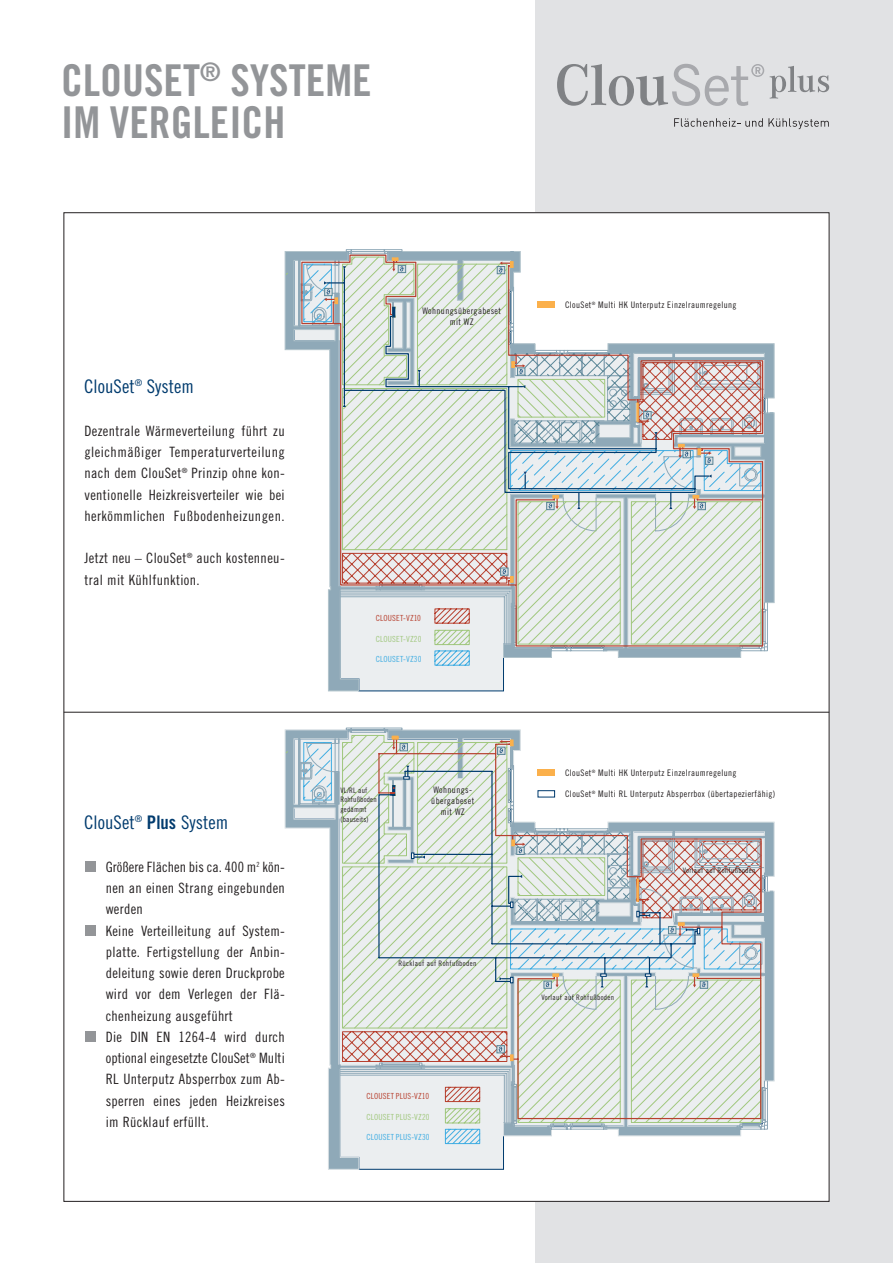
<style>
.page{position:relative;width:893px;height:1263px;background:#fff}
.page>*{position:absolute;margin:0;border:0;box-sizing:border-box;transform-origin:0 0}
.t1{font:43.8px/42.5px "Trade Gothic Bold Cond Twenty";color:#939598}
.t2{font:18.75px "Trade Gothic Cond Eighteen";letter-spacing:.005em;color:#003b6e}
.t3{font:14.25px/21.3px "Trade Gothic Cond Eighteen";letter-spacing:.02em;color:#231f20}
.t4{font:9px/11.2px "Trade Gothic Cond Eighteen";letter-spacing:.045em;color:#231f20;text-align:center}
.t5{font:8.4px "Trade Gothic Cond Eighteen";letter-spacing:.02em;color:#b7402f}
.t6{font:8.4px "Trade Gothic Cond Eighteen";letter-spacing:.02em;color:#a0c77d}
.t7{font:8.4px "Trade Gothic Cond Eighteen";letter-spacing:.02em;color:#40ade2}
.t8{font:7.5px "Trade Gothic Cond Eighteen";letter-spacing:.045em;color:#231f20}
.t9{font:7.5px/9.8px "Trade Gothic Cond Eighteen";letter-spacing:.02em;color:#231f20}
.s1{font-family:"Trade Gothic Bold Cond Twenty"}
</style>
<div class="page">
<div style="left:536px;top:0;width:357px;height:1263px;background:#e1e2e4"></div>
<div style="left:64px;top:213px;width:765px;height:988px;background:#fff"></div>
<svg style="left:285px;top:729px;width:219px;height:440px"></svg>
<svg style="left:300px;top:738px;width:87px;height:385px"></svg>
<svg style="left:378px;top:737px;width:9px;height:383px;background:#d0d5d2"></svg>
<svg style="left:387px;top:729px;width:387px;height:415px"></svg>
<svg style="left:285px;top:251px;width:219px;height:440px"></svg>
<svg style="left:301px;top:254px;width:86px;height:393px"></svg>
<svg style="left:326px;top:262px;width:61px;height:324px;background:#d3d7d4"></svg>
<svg style="left:300px;top:284px;width:39px;height:42px;background:#b9c3cb"></svg>
<svg style="left:387px;top:251px;width:387px;height:415px"></svg>
<hr style="left:64px;top:712px;width:765px;height:1px;background:#231f20">
<div style="left:85px;top:861px;width:11px;height:11px;background:#939598"></div>
<div style="left:85px;top:925px;width:11px;height:10px;background:#939598"></div>
<div style="left:85px;top:1031px;width:11px;height:11px;background:#939598"></div>
<div style="left:538px;top:769px;width:17px;height:7px;background:#fbb04b"></div>
<div style="left:538px;top:791px;width:17px;height:6px;background:#fff"></div>
<div style="left:538px;top:790px;width:17px;height:7px;border:1px solid #003b6e"></div>
<div style="left:538px;top:302px;width:17px;height:6px;background:#fbb04b"></div>
<svg style="left:557px;top:64px;width:207px;height:42px"></svg>
<svg style="left:674px;top:118px;width:155px;height:11px"></svg>
<svg style="left:770px;top:66px;width:59px;height:33px"></svg>
<h1 class="t1" style="left:61px;top:58px;width:312px">CLOUSET<sup>®</sup> SYSTEME<br>IM VERGLEICH</h1>
<h2 class="t2" style="left:84px;top:375px;width:112px">ClouSet<sup>®</sup> System</h2>
<p class="t3" style="left:84px;top:420px;width:202px;text-align:justify">Dezentrale Wärmeverteilung führt zu gleichmäßiger Temperaturverteilung nach dem ClouSet<sup>®</sup> Prinzip ohne kon&shy;ventionelle Heizkreisverteiler wie bei herkömmlichen Fußbodenheizungen.</p>
<p class="t3" style="left:84px;top:548px;width:202px">Jetzt neu – ClouSet<sup>®</sup> auch kostenneu&shy;tral mit Kühlfunktion.</p>
<h2 class="t2" style="left:84px;top:811px;width:146px">ClouSet<sup>®</sup> <span class="s1">PLUS</span> System</h2>
<p class="t3" style="left:106px;top:856px;width:181px">Größere Flächen bis ca. 400 m<sup>2</sup> kön&shy;nen an einen Strang eingebunden werden<br>Keine Verteilleitung auf System&shy;platte. Fertigstellung der Anbin&shy;deleitung sowie deren Druckprobe wird vor dem Verlegen der Flä&shy;chenheizung ausgeführt<br>Die DIN EN 1264-4 wird durch optional eingesetzte ClouSet<sup>®</sup> Multi<br>RL Unterputz Absperrbox zum Ab&shy;sperren eines jeden Heizkreises im Rücklauf erfüllt.</p>
<p class="t4" style="left:423px;top:305px;width:80px">Wohnungsübergabeset mit WZ</p>
<p class="t4" style="left:565px;top:299px;width:173px">ClouSet<sup>®</sup> Multi HK Unterputz Einzelraumregelung</p>
<p class="t5" style="left:376px;top:613px;width:47px">CLOUSET-VZ10</p>
<p class="t6" style="left:376px;top:634px;width:47px">CLOUSET-VZ20</p>
<p class="t7" style="left:376px;top:654px;width:47px">CLOUSET-VZ30</p>
<p class="t9" style="left:340px;top:785px;width:38px">VL/RL auf<br>Rohfußboden gedämmt (bauseits)</p>
<p class="t4" style="left:431px;top:784px;width:44px">Wohnungs&shy;übergabeset mit WZ</p>
<p class="t8" style="left:399px;top:959px;width:79px">Rücklauf auf Rohfußboden</p>
<p class="t5" style="left:366px;top:1091px;width:64px">CLOUSET PLUS-VZ10</p>
<p class="t6" style="left:366px;top:1112px;width:65px">CLOUSET PLUS-VZ20</p>
<p class="t7" style="left:366px;top:1132px;width:65px">CLOUSET PLUS-VZ30</p>
<p class="t4" style="left:565px;top:767px;width:173px">ClouSet<sup>®</sup> Multi HK Unterputz Einzelraumregelung</p>
<p class="t4" style="left:565px;top:788px;width:212px">ClouSet<sup>®</sup> Multi RL Unterputz Absperrbox (übertapezierfähig)</p>
<p class="t8" style="left:541px;top:993px;width:74px">Vorlauf auf Rohfußboden</p>
<p class="t8" style="left:683px;top:866px;width:74px">Vorlauf auf Rohfußboden</p>
</div>
